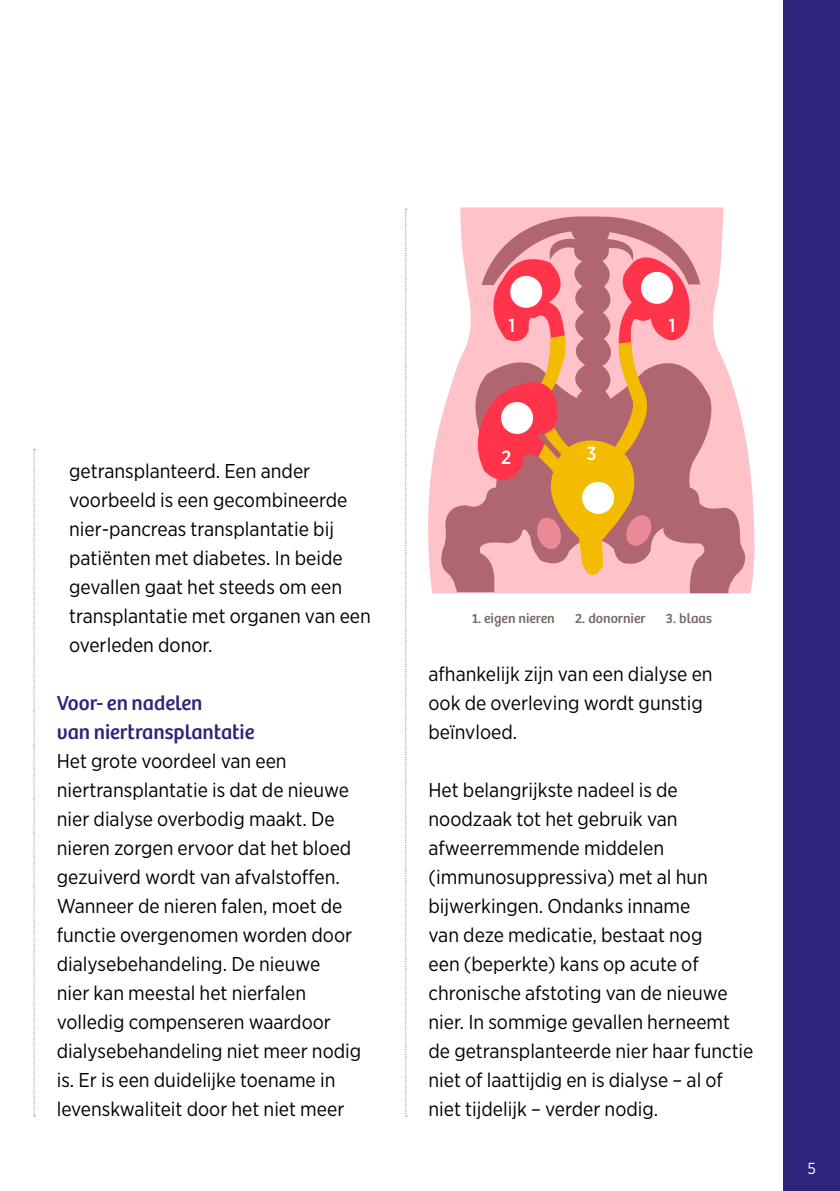
<style>
.page{position:relative;width:840px;height:1191px;background:#fff}
.page>*{position:absolute;margin:0;border:0;box-sizing:border-box;transform-origin:0 0}
.t1{font:21px/29px "Bree";color:#2e247c}
.t2{font:20px/29px "Gotham Narrow";color:#000}
.t3{font:500 19px "Gotham Narrow";color:#fff}
.t4{font:16px "Gotham Narrow";color:#fff}
.t5{font:14px "Bree";color:#766a63}
</style>
<div class="page">
<svg style="left:405px;top:209px;width:1px;height:907px"></svg>
<svg style="left:34px;top:449px;width:1px;height:667px"></svg>
<div style="left:782px;top:0;width:57px;height:1191px;background:#2e247c"></div>
<svg style="left:428px;top:207px;width:326px;height:386px"></svg>
<svg style="left:436px;top:341px;width:313px;height:252px;background:#eab3b9"></svg>
<svg style="left:463px;top:209px;width:237px;height:379px;background:#df8b80"></svg>
<div style="left:510px;top:276px;width:32px;height:32px;background:#fff;border-radius:50%"></div>
<div style="left:640px;top:272px;width:32px;height:32px;background:#fff;border-radius:50%"></div>
<div style="left:501px;top:402px;width:31px;height:32px;background:#fff;border-radius:50%"></div>
<div style="left:582px;top:482px;width:31px;height:32px;background:#fff;border-radius:50%"></div>
<p class="t2" style="left:69px;top:456px;width:303px">getransplanteerd. Een ander voorbeeld is een gecombineerde nier-pancreas transplantatie bij patiënten met diabetes. In beide gevallen gaat het steeds om een transplantatie met organen van een overleden donor.</p>
<p class="t1" style="left:57px;top:689px;width:199px">Voor- en nadelen<br>van niertransplantatie</p>
<p class="t2" style="left:57px;top:746px;width:306px">Het grote voordeel van een niertransplantatie is dat de nieuwe nier dialyse overbodig maakt. De nieren zorgen ervoor dat het bloed gezuiverd wordt van afvalstoffen.<br>Wanneer de nieren falen, moet de functie overgenomen worden door dialysebehandeling. De nieuwe<br>nier kan meestal het nierfalen volledig compenseren waardoor dialysebehandeling niet meer nodig is. Er is een duidelijke toename in levenskwaliteit door het niet meer</p>
<p class="t3" style="left:508px;top:313px;width:8px">1</p>
<p class="t3" style="left:668px;top:313px;width:8px">1</p>
<p class="t3" style="left:501px;top:445px;width:12px">2</p>
<p class="t3" style="left:586px;top:441px;width:12px">3</p>
<p class="t5" style="left:471px;top:610px;width:84px">1. eigen nieren</p>
<p class="t5" style="left:574px;top:610px;width:72px">2. donornier</p>
<p class="t5" style="left:665px;top:610px;width:47px">3. blaas</p>
<p class="t2" style="left:428px;top:659px;width:285px">afhankelijk zijn van een dialyse en ook de overleving wordt gunstig beïnvloed.</p>
<p class="t2" style="left:428px;top:775px;width:326px">Het belangrijkste nadeel is de noodzaak tot het gebruik van afweerremmende middelen (immunosuppressiva) met al hun bijwerkingen. Ondanks inname<br>van deze medicatie, bestaat nog<br>een (beperkte) kans op acute of chronische afstoting van de nieuwe nier. In sommige gevallen herneemt de getransplanteerde nier haar functie niet of laattijdig en is dialyse – al of niet tijdelijk – verder nodig.</p>
<p class="t4" style="left:806px;top:1158px;width:10px">5</p>
</div>
